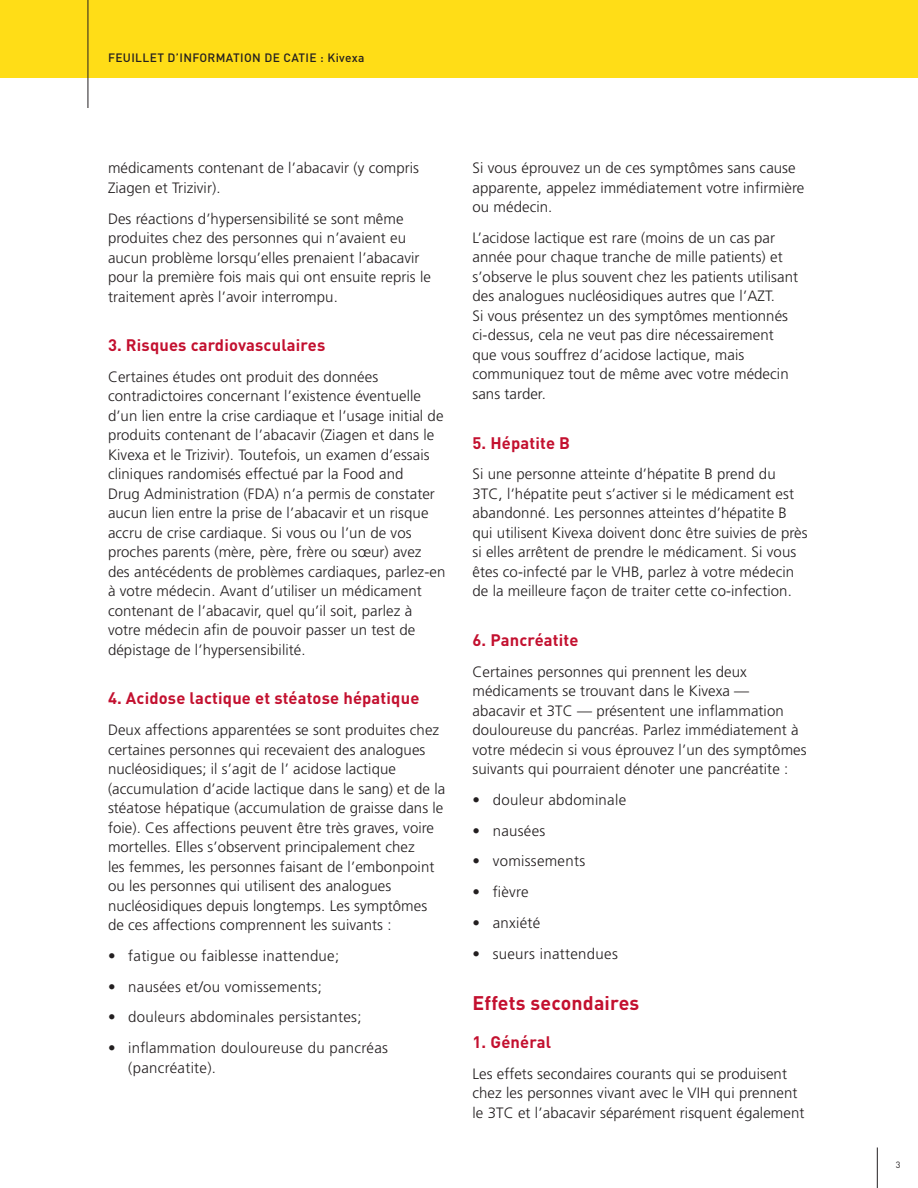
<style>
.page{position:relative;width:918px;height:1188px;background:#fff}
.page>*{position:absolute;margin:0;border:0;box-sizing:border-box;transform-origin:0 0}
.t1{font:700 19.5px "DINOT";letter-spacing:.01em;color:#c3102f}
.t2{font:700 16.5px "DINOT";letter-spacing:.01em;color:#c3102f}
.t3{font:300 15px/19.5px "Frutiger LT Pro";letter-spacing:.005em;color:#231f20}
.t4{font:500 12px "DINOT";letter-spacing:.03em;color:#231f20}
.t5{font:9px "DINOT";color:#231f20}
</style>
<div class="page">
<hr style="left:877px;top:1148px;width:1px;height:40px;background:#231f20">
<div style="left:0;top:0;width:918px;height:78px;background:#ffdd17"></div>
<hr style="left:88px;top:0;width:1px;height:108px;background:#231f20">
<p class="t4" style="left:108px;top:48px;width:258px">FEUILLET D’INFORMATION DE CATIE : Kivexa</p>
<p class="t3" style="left:108px;top:158px;width:313px">médicaments contenant de l’abacavir (y compris<br>Ziagen et Trizivir).</p>
<p class="t3" style="left:108px;top:209px;width:325px">Des réactions d’hypersensibilité se sont même produites chez des personnes qui n’avaient eu aucun problème lorsqu’elles prenaient l’abacavir pour la première fois mais qui ont ensuite repris le traitement après l’avoir interrompu.</p>
<p class="t2" style="left:108px;top:332px;width:219px">3. Risques cardiovasculaires</p>
<p class="t3" style="left:108px;top:367px;width:339px">Certaines études ont produit des données contradictoires concernant l’existence éventuelle d’un lien entre la crise cardiaque et l’usage initial de produits contenant de l’abacavir (Ziagen et dans le Kivexa et le Trizivir). Toutefois, un examen d’essais cliniques randomisés effectué par la Food and<br>Drug Administration (FDA) n’a permis de constater aucun lien entre la prise de l’abacavir et un risque accru de crise cardiaque. Si vous ou l’un de vos proches parents (mère, père, frère ou sœur) avez des antécédents de problèmes cardiaques, parlez-en à votre médecin. Avant d’utiliser un médicament contenant de l’abacavir, quel qu’il soit, parlez à votre médecin afin de pouvoir passer un test de dépistage de l’hypersensibilité.</p>
<p class="t2" style="left:108px;top:685px;width:313px">4. Acidose lactique et stéatose hépatique</p>
<p class="t3" style="left:108px;top:720px;width:339px">Deux affections apparentées se sont produites chez certaines personnes qui recevaient des analogues nucléosidiques; il s’agit de l’ acidose lactique (accumulation d’acide lactique dans le sang) et de la stéatose hépatique (accumulation de graisse dans le foie). Ces affections peuvent être très graves, voire mortelles. Elles s’observent principalement chez<br>les femmes, les personnes faisant de l’embonpoint ou les personnes qui utilisent des analogues nucléosidiques depuis longtemps. Les symptômes de ces affections comprennent les suivants :</p>
<p class="t3" style="left:108px;top:946px;width:233px">• fatigue ou faiblesse inattendue;</p>
<p class="t3" style="left:108px;top:977px;width:215px">• nausées et/ou vomissements;</p>
<p class="t3" style="left:108px;top:1007px;width:255px">• douleurs abdominales persistantes;</p>
<p class="t3" style="left:128px;top:1038px;width:261px;text-indent:-20px">• inflammation douloureuse du pancréas (pancréatite).</p>
<p class="t3" style="left:472px;top:158px;width:333px">Si vous éprouvez un de ces symptômes sans cause apparente, appelez immédiatement votre infirmière ou médecin.</p>
<p class="t3" style="left:472px;top:228px;width:327px">L’acidose lactique est rare (moins de un cas par année pour chaque tranche de mille patients) et s’observe le plus souvent chez les patients utilisant des analogues nucléosidiques autres que l’AZT.<br>Si vous présentez un des symptômes mentionnés ci-dessus, cela ne veut pas dire nécessairement que vous souffrez d’acidose lactique, mais communiquez tout de même avec votre médecin sans tarder.</p>
<p class="t2" style="left:472px;top:430px;width:99px">5. Hépatite B</p>
<p class="t3" style="left:472px;top:464px;width:337px">Si une personne atteinte d’hépatite B prend du 3TC, l’hépatite peut s’activer si le médicament est abandonné. Les personnes atteintes d’hépatite B qui utilisent Kivexa doivent donc être suivies de près si elles arrêtent de prendre le médicament. Si vous êtes co-infecté par le VHB, parlez à votre médecin de la meilleure façon de traiter cette co-infection.</p>
<p class="t2" style="left:472px;top:627px;width:108px">6. Pancréatite</p>
<p class="t3" style="left:472px;top:662px;width:336px">Certaines personnes qui prennent les deux médicaments se trouvant dans le Kivexa —<br>abacavir et 3TC — présentent une inflammation douloureuse du pancréas. Parlez immédiatement à votre médecin si vous éprouvez l’un des symptômes suivants qui pourraient dénoter une pancréatite :</p>
<p class="t3" style="left:472px;top:790px;width:155px">• douleur abdominale</p>
<p class="t3" style="left:472px;top:821px;width:74px">• nausées</p>
<p class="t3" style="left:472px;top:851px;width:114px">• vomissements</p>
<p class="t3" style="left:472px;top:882px;width:58px">• fièvre</p>
<p class="t3" style="left:472px;top:913px;width:69px">• anxiété</p>
<p class="t3" style="left:472px;top:944px;width:147px">• sueurs inattendues</p>
<h1 class="t1" style="left:472px;top:987px;width:168px">Effets secondaires</h1>
<p class="t2" style="left:472px;top:1029px;width:80px">1. Général</p>
<p class="t3" style="left:472px;top:1064px;width:334px">Les effets secondaires courants qui se produisent chez les personnes vivant avec le VIH qui prennent le 3TC et l’abacavir séparément risquent également</p>
<p class="t5" style="left:896px;top:1158px;width:6px">3</p>
</div>
